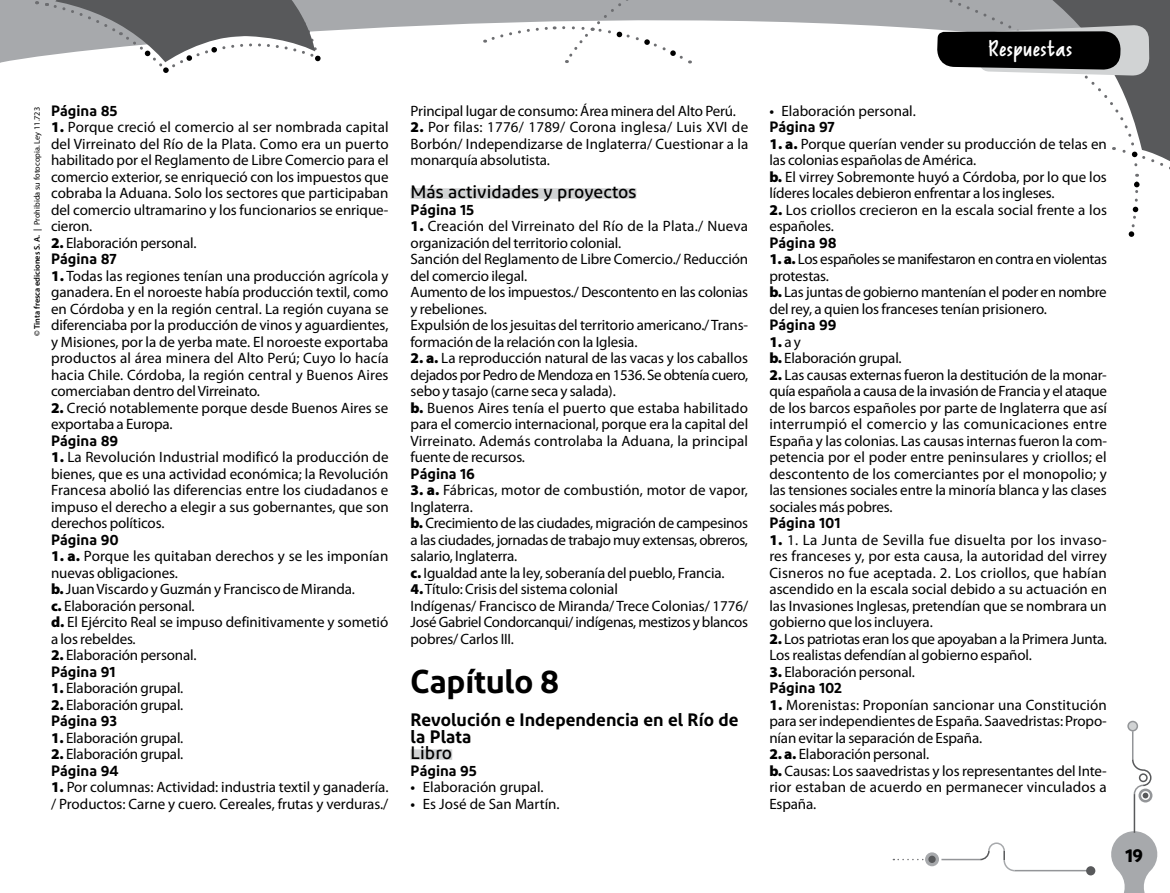
<style>
.page{position:relative;width:1170px;height:893px;background:#fff}
.page>*{position:absolute;margin:0;border:0;box-sizing:border-box;transform-origin:0 0}
.t1{font:600 33px "Diodrum";letter-spacing:-.01em;color:#000}
.t2{font:22.5px "Reprineato";letter-spacing:-.015em;color:#fff;scale:1.2 1}
.t3{font:600 18px/16.5px "Diodrum";color:#000}
.t4{font:500 18px "Diodrum";color:#000}
.t5{font:700 18px "Mikado";color:#000}
.t6{font:15px/16.5px "Myriad Pro";letter-spacing:-.01em;color:#000}
.t7{font:600 15px "Diodrum";color:#000}
.t8{font:8.25px "Myriad Pro";color:#000}
.s1{font-weight:900}
.s2{font-weight:600}
</style>
<div class="page">
<svg style="left:0;top:0;width:751px;height:63px;fill:#a7a9ac"></svg>
<svg style="left:33px;top:0;width:287px;height:73px"></svg>
<svg style="left:751px;top:0;width:185px;height:30px"></svg>
<svg style="left:484px;top:0;width:262px;height:63px"></svg>
<svg style="left:893px;top:859px;width:31px;height:1px"></svg>
<svg style="left:925px;top:852px;width:13px;height:14px"></svg>
<div style="left:928px;top:856px;width:7px;height:7px;background:#58595b;border-radius:50%"></div>
<hr style="left:941px;top:859px;width:39px;height:1px;background:#939598">
<hr style="left:1014px;top:870px;width:73px;height:1px;background:#939598">
<svg style="left:978px;top:842px;width:38px;height:30px"></svg>
<svg style="left:1085px;top:866px;width:10px;height:9px"></svg>
<svg style="left:1111px;top:829px;width:47px;height:64px"></svg>
<svg style="left:936px;top:0;width:234px;height:237px"></svg>
<hr style="left:1133px;top:794px;width:2px;height:39px;background:#58595b">
<div style="left:1127px;top:721px;width:10px;height:10px;background:#d1d3d4;border-radius:50%"></div>
<div style="left:1127px;top:721px;width:10px;height:10px;border:2px solid #939598;border-radius:50%"></div>
<hr style="left:1131px;top:731px;width:2px;height:29px;background:#939598">
<svg style="left:1131px;top:758px;width:21px;height:38px"></svg>
<svg style="left:1138px;top:789px;width:14px;height:13px"></svg>
<div style="left:1141px;top:792px;width:7px;height:7px;background:#58595b;border-radius:50%"></div>
<div style="left:1140px;top:791px;width:9px;height:9px;border:2px solid #fff;border-radius:50%"></div>
<div style="left:1139px;top:774px;width:7px;height:7px;background:#fff;border-radius:50%"></div>
<div style="left:1138px;top:773px;width:9px;height:9px;border:2px solid #58595b;border-radius:50%"></div>
<div style="left:410px;top:188px;width:226px;height:11px;background:#d1d3d4"></div>
<div style="left:410px;top:749px;width:42px;height:11px;background:#d1d3d4"></div>
<h2 class="t2" style="left:987px;top:35px;width:72px">Respuestas</h2>
<p class="t6" style="left:410px;top:103px;width:327px">Principal lugar de consumo: Área minera del Alto Perú.</p>
<p class="t6" style="left:410px;top:119px;width:339px;text-align:justify"><span class="s1">2.</span> Por filas: 1776/ 1789/ Corona inglesa/ Luis XVI de Borbón/ Independizarse de Inglaterra/ Cuestionar a la monarquía absolutista.</p>
<p class="t4" style="left:410px;top:180px;width:227px">Más actividades y proyectos</p>
<p class="t7" style="left:410px;top:200px;width:65px">Página 15</p>
<p class="t6" style="left:410px;top:218px;width:339px"><span class="s1">1.</span> Creación del Virreinato del Río de la Plata./ Nueva organización del territorio colonial.<br>Sanción del Reglamento de Libre Comercio./ Reducción del comercio ilegal.<br>Aumento de los impuestos./ Descontento en las colonias y rebeliones.<br>Expulsión de los jesuitas del territorio americano./ Trans&shy;formación de la relación con la Iglesia.</p>
<p class="t6" style="left:410px;top:350px;width:339px"><span class="s1">2. a.</span> La reproducción natural de las vacas y los caballos dejados por Pedro de Mendoza en 1536. Se obtenía cuero, sebo y tasajo (carne seca y salada).<br><span class="s1">b.</span> Buenos Aires tenía el puerto que estaba habilitado para el comercio internacional, porque era la capital del Virreinato. Además controlaba la Aduana, la principal fuente de recursos.</p>
<p class="t7" style="left:410px;top:464px;width:66px">Página 16</p>
<p class="t6" style="left:410px;top:482px;width:339px"><span class="s1">3. a.</span> Fábricas, motor de combustión, motor de vapor, Inglaterra.<br><span class="s1">b.</span> Crecimiento de las ciudades, migración de campesinos a las ciudades, jornadas de trabajo muy extensas, obreros, salario, Inglaterra.<br><span class="s1">c.</span> Igualdad ante la ley, soberanía del pueblo, Francia.</p>
<p class="t6" style="left:410px;top:581px;width:339px"><span class="s1">4.</span> Título: Crisis del sistema colonial<br>Indígenas/ Francisco de Miranda/ Trece Colonias/ 1776/ José Gabriel Condorcanqui/ indígenas, mestizos y blancos pobres/ Carlos III.</p>
<h1 class="t1" style="left:410px;top:660px;width:150px">Capítulo 8</h1>
<p class="t3" style="left:410px;top:711px;width:329px">Revolución e Independencia en el Río de la Plata</p>
<p class="t4" style="left:410px;top:741px;width:43px">Libro</p>
<p class="t7" style="left:410px;top:761px;width:68px">Página 95</p>
<p class="t6" style="left:410px;top:779px;width:134px"><span class="s2">•</span> Elaboración grupal.</p>
<p class="t6" style="left:410px;top:796px;width:150px"><span class="s2">•</span> Es José de San Martín.</p>
<p class="t7" style="left:51px;top:101px;width:68px">Página 85</p>
<p class="t6" style="left:51px;top:119px;width:339px;text-align:justify"><span class="s1">1.</span> Porque creció el comercio al ser nombrada capital del Virreinato del Río de la Plata. Como era un puerto habilitado por el Reglamento de Libre Comercio para el comercio exterior, se enriqueció con los impuestos que cobraba la Aduana. Solo los sectores que participaban del comercio ultramarino y los funcionarios se enrique&shy;cieron.</p>
<p class="t6" style="left:51px;top:235px;width:147px"><span class="s1">2.</span> Elaboración personal.</p>
<p class="t7" style="left:51px;top:249px;width:67px">Página 87</p>
<p class="t6" style="left:51px;top:268px;width:339px;text-align:justify"><span class="s1">1.</span> Todas las regiones tenían una producción agrícola y ganadera. En el noroeste había producción textil, como en Córdoba y en la región central. La región cuyana se diferenciaba por la producción de vinos y aguardientes, y Misiones, por la de yerba mate. El noroeste exportaba productos al área minera del Alto Perú; Cuyo lo hacía hacia Chile. Córdoba, la región central y Buenos Aires comerciaban dentro del Virreinato.</p>
<p class="t6" style="left:51px;top:400px;width:339px"><span class="s1">2.</span> Creció notablemente porque desde Buenos Aires se exportaba a Europa.</p>
<p class="t7" style="left:51px;top:431px;width:69px">Página 89</p>
<p class="t6" style="left:51px;top:449px;width:339px;text-align:justify"><span class="s1">1.</span> La Revolución Industrial modificó la producción de bienes, que es una actividad económica; la Revolución Francesa abolió las diferencias entre los ciudadanos e impuso el derecho a elegir a sus gobernantes, que son derechos políticos.</p>
<p class="t7" style="left:51px;top:530px;width:69px">Página 90</p>
<p class="t6" style="left:51px;top:548px;width:339px"><span class="s1">1. a.</span> Porque les quitaban derechos y se les imponían nuevas obligaciones.<br><span class="s1">b.</span> Juan Viscardo y Guzmán y Francisco de Miranda.<br><span class="s1">c.</span> Elaboración personal.<br><span class="s1">d.</span> El Ejército Real se impuso definitivamente y sometió a los rebeldes.</p>
<p class="t6" style="left:51px;top:647px;width:147px"><span class="s1">2.</span> Elaboración personal.</p>
<p class="t7" style="left:51px;top:662px;width:66px">Página 91</p>
<p class="t6" style="left:51px;top:680px;width:134px"><span class="s1">1.</span> Elaboración grupal.</p>
<p class="t6" style="left:51px;top:697px;width:134px"><span class="s1">2.</span> Elaboración grupal.</p>
<p class="t7" style="left:51px;top:711px;width:67px">Página 93</p>
<p class="t6" style="left:51px;top:730px;width:134px"><span class="s1">1.</span> Elaboración grupal.</p>
<p class="t6" style="left:51px;top:746px;width:134px"><span class="s1">2.</span> Elaboración grupal.</p>
<p class="t7" style="left:51px;top:761px;width:69px">Página 94</p>
<p class="t6" style="left:51px;top:779px;width:339px"><span class="s1">1.</span> Por columnas: Actividad: industria textil y ganadería. / Productos: Carne y cuero. Cereales, frutas y verduras./</p>
<p class="t8" style="left:32px;top:336px;width:230px;rotate:-90deg"><span class="s2">© Tinta fresca ediciones S. A. |</span> Prohibida su fotocopia. Ley 11.723</p>
<p class="t6" style="left:769px;top:103px;width:148px"><span class="s2">•</span> Elaboración personal.</p>
<p class="t7" style="left:769px;top:117px;width:67px">Página 97</p>
<p class="t6" style="left:769px;top:136px;width:339px"><span class="s1">1. a.</span> Porque querían vender su producción de telas en las colonias españolas de América.<br><span class="s1">b.</span> El virrey Sobremonte huyó a Córdoba, por lo que los líderes locales debieron enfrentar a los ingleses.</p>
<p class="t6" style="left:769px;top:202px;width:339px"><span class="s1">2.</span> Los criollos crecieron en la escala social frente a los españoles.</p>
<p class="t7" style="left:769px;top:233px;width:69px">Página 98</p>
<p class="t6" style="left:769px;top:251px;width:339px"><span class="s1">1. a.</span> Los españoles se manifestaron en contra en violentas protestas.<br><span class="s1">b.</span> Las juntas de gobierno mantenían el poder en nombre del rey, a quien los franceses tenían prisionero.</p>
<p class="t7" style="left:769px;top:315px;width:68px">Página 99</p>
<p class="t6" style="left:769px;top:334px;width:134px"><span class="s1">1.</span> a y<br><span class="s1">b.</span> Elaboración grupal.</p>
<p class="t6" style="left:769px;top:367px;width:339px;text-align:justify"><span class="s1">2.</span> Las causas externas fueron la destitución de la monar&shy;quía española a causa de la invasión de Francia y el ataque de los barcos españoles por parte de Inglaterra que así interrumpió el comercio y las comunicaciones entre España y las colonias. Las causas internas fueron la com&shy;petencia por el poder entre peninsulares y criollos; el descontento de los comerciantes por el monopolio; y las tensiones sociales entre la minoría blanca y las clases sociales más pobres.</p>
<p class="t7" style="left:769px;top:513px;width:72px">Página 101</p>
<p class="t6" style="left:769px;top:532px;width:339px;text-align:justify"><span class="s1">1.</span> 1. La Junta de Sevilla fue disuelta por los invaso&shy;res franceses y, por esta causa, la autoridad del virrey Cisneros no fue aceptada. 2. Los criollos, que habían ascendido en la escala social debido a su actuación en las Invasiones Inglesas, pretendían que se nombrara un gobierno que los incluyera.</p>
<p class="t6" style="left:769px;top:631px;width:339px"><span class="s1">2.</span> Los patriotas eran los que apoyaban a la Primera Junta.<br>Los realistas defendían al gobierno español.</p>
<p class="t6" style="left:769px;top:664px;width:147px"><span class="s1">3.</span> Elaboración personal.</p>
<p class="t7" style="left:769px;top:678px;width:74px">Página 102</p>
<p class="t6" style="left:769px;top:697px;width:339px;text-align:justify"><span class="s1">1.</span> Morenistas: Proponían sancionar una Constitución para ser independientes de España. Saavedristas: Propo&shy;nían evitar la separación de España.</p>
<p class="t6" style="left:769px;top:746px;width:339px"><span class="s1">2. a.</span> Elaboración personal.<br><span class="s1">b.</span> Causas: Los saavedristas y los representantes del Inte&shy;rior estaban de acuerdo en permanecer vinculados a España.</p>
<p class="t5" style="left:1125px;top:845px;width:19px">19</p>
</div>
